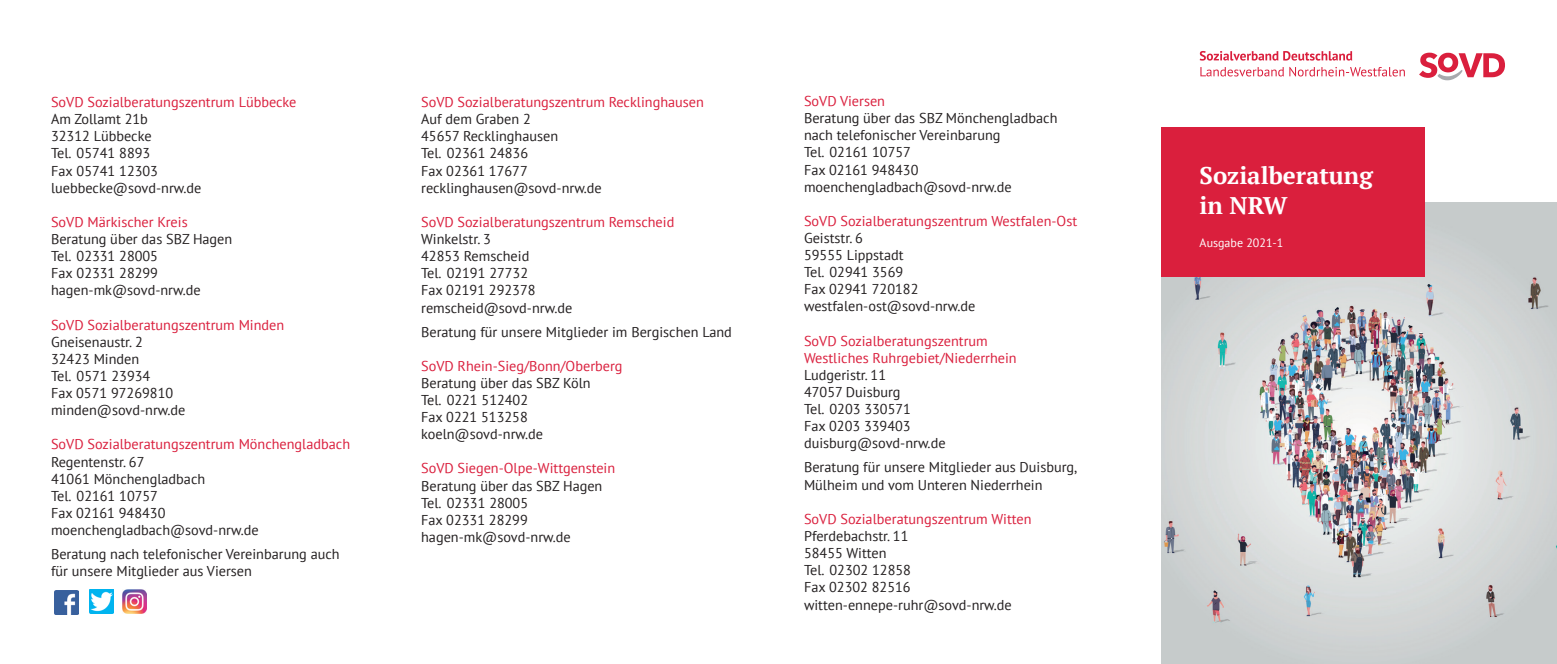
<style>
.page{position:relative;width:1557px;height:664px;background:#fff}
.page>*{position:absolute;margin:0;border:0;box-sizing:border-box;transform-origin:0 0}
.t1{font:700 24px/30px "PT Serif";color:#fff}
.t2{font:14.25px/17.1px "PT Sans";color:#231f20}
.t3{font:14.25px/17.1px "PT Sans";color:#da1f3d}
.t4{font:12px "PT Sans";color:#fff}
</style>
<div class="page">
<img style="left:89px;top:589px;width:24px;height:23px">
<img style="left:54px;top:590px;width:24px;height:23px">
<img style="left:123px;top:589px;width:24px;height:24px">
<img style="left:1161px;top:203px;width:395px;height:460px">
<svg style="left:1419px;top:53px;width:85px;height:27px"></svg>
<svg style="left:1200px;top:67px;width:204px;height:9px"></svg>
<svg style="left:1199px;top:51px;width:153px;height:10px"></svg>
<div style="left:1161px;top:128px;width:263px;height:149px;background:#da1f3d"></div>
<p class="t3" style="left:51px;top:93px;width:247px">SoVD Sozialberatungszentrum Lübbecke</p>
<p class="t2" style="left:51px;top:110px;width:152px">Am Zollamt 21b<br>32312 Lübbecke<br>Tel. 05741 8893<br>Fax 05741 12303 luebbecke@sovd-nrw.de</p>
<p class="t3" style="left:51px;top:213px;width:138px">SoVD Märkischer Kreis</p>
<p class="t2" style="left:51px;top:230px;width:183px">Beratung über das SBZ Hagen<br>Tel. 02331 28005<br>Fax 02331 28299 hagen-mk@sovd-nrw.de</p>
<p class="t3" style="left:51px;top:315px;width:235px">SoVD Sozialberatungszentrum Minden</p>
<p class="t2" style="left:51px;top:332px;width:136px">Gneisenaustr. 2<br>32423 Minden<br>Tel. 0571 23934<br>Fax 0571 97269810 minden@sovd-nrw.de</p>
<p class="t3" style="left:51px;top:435px;width:301px">SoVD Sozialberatungszentrum Mönchengladbach</p>
<p class="t2" style="left:51px;top:452px;width:209px">Regentenstr. 67<br>41061 Mönchengladbach<br>Tel. 02161 10757<br>Fax 02161 948430 moenchengladbach@sovd-nrw.de</p>
<p class="t2" style="left:51px;top:545px;width:290px">Beratung nach telefonischer Vereinbarung auch für unsere Mitglieder aus Viersen</p>
<p class="t3" style="left:421px;top:93px;width:284px">SoVD Sozialberatungszentrum Recklinghausen</p>
<p class="t2" style="left:421px;top:110px;width:182px">Auf dem Graben 2<br>45657 Recklinghausen<br>Tel. 02361 24836<br>Fax 02361 17677 recklinghausen@sovd-nrw.de</p>
<p class="t3" style="left:421px;top:213px;width:255px">SoVD Sozialberatungszentrum Remscheid</p>
<p class="t2" style="left:421px;top:230px;width:153px">Winkelstr. 3<br>42853 Remscheid<br>Tel. 02191 27732<br>Fax 02191 292378 remscheid@sovd-nrw.de</p>
<p class="t2" style="left:421px;top:322px;width:312px">Beratung für unsere Mitglieder im Bergischen Land</p>
<p class="t3" style="left:421px;top:357px;width:203px">SoVD Rhein-Sieg/Bonn/Oberberg</p>
<p class="t2" style="left:421px;top:374px;width:171px">Beratung über das SBZ Köln<br>Tel. 0221 512402<br>Fax 0221 513258 koeln@sovd-nrw.de</p>
<p class="t3" style="left:421px;top:459px;width:196px">SoVD Siegen-Olpe-Wittgenstein</p>
<p class="t2" style="left:421px;top:476px;width:183px">Beratung über das SBZ Hagen<br>Tel. 02331 28005<br>Fax 02331 28299 hagen-mk@sovd-nrw.de</p>
<p class="t3" style="left:804px;top:92px;width:83px">SoVD Viersen</p>
<p class="t2" style="left:804px;top:109px;width:255px">Beratung über das SBZ Mönchengladbach nach telefonischer Vereinbarung<br>Tel. 02161 10757<br>Fax 02161 948430 moenchengladbach@sovd-nrw.de</p>
<p class="t3" style="left:804px;top:212px;width:275px">SoVD Sozialberatungszentrum Westfalen-Ost</p>
<p class="t2" style="left:804px;top:229px;width:173px">Geiststr. 6<br>59555 Lippstadt<br>Tel. 02941 3569<br>Fax 02941 720182 westfalen-ost@sovd-nrw.de</p>
<p class="t3" style="left:804px;top:331px;width:214px">SoVD Sozialberatungszentrum<br>Westliches Ruhrgebiet/Niederrhein</p>
<p class="t2" style="left:804px;top:366px;width:143px">Ludgeristr. 11<br>47057 Duisburg<br>Tel. 0203 330571<br>Fax 0203 339403 duisburg@sovd-nrw.de</p>
<p class="t2" style="left:804px;top:458px;width:275px">Beratung für unsere Mitglieder aus Duisburg,<br>Mülheim und vom Unteren Niederrhein</p>
<p class="t3" style="left:804px;top:509px;width:229px">SoVD Sozialberatungszentrum Witten</p>
<p class="t2" style="left:804px;top:526px;width:209px">Pferdebachstr. 11<br>58455 Witten<br>Tel. 02302 12858<br>Fax 02302 82516 witten-ennepe-ruhr@sovd-nrw.de</p>
<h1 class="t1" style="left:1199px;top:160px;width:175px">Sozialberatung in NRW</h1>
<p class="t4" style="left:1199px;top:235px;width:85px">Ausgabe 2021-1</p>
</div>
